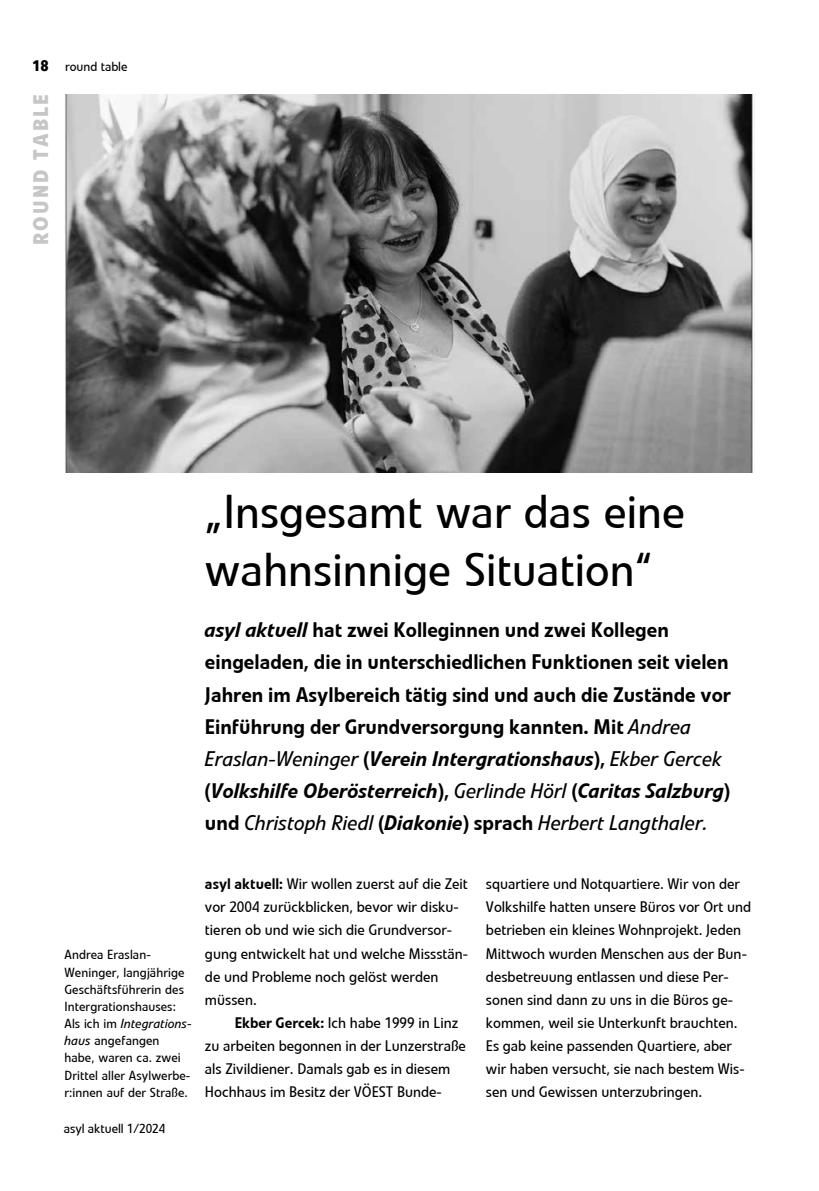
<style>
.page{position:relative;width:819px;height:1191px;background:#fff}
.page>*{position:absolute;margin:0;border:0;box-sizing:border-box;transform-origin:0 0}
.t1{font:47.25px/57.8px "Linotype Veto";color:#000}
.t2{font:500 21px/32.2px "Linotype Veto";color:#000}
.t3{font:700 21px "Linotype Veto";letter-spacing:.1em;color:#c6c6c6}
.t4{font:15.22px/23.1px "Linotype Veto";color:#000}
.t5{font:700 15.22px "Linotype Veto";color:#000}
.t6{font:13.12px/17.2px "Linotype Veto";letter-spacing:.005em;color:#000}
.s1{font-style:italic}
.s2{font-weight:400;font-style:italic}
.s3{font-weight:500}
</style>
<div class="page">
<img style="left:65px;top:95px;width:688px;height:378px">
<p class="t5" style="left:32px;top:56px;width:18px">18</p>
<h2 class="t3" style="left:28px;top:245px;width:152px;rotate:-90deg">ROUND TABLE</h2>
<p class="t6" style="left:65px;top:58px;width:64px">round table</p>
<h1 class="t1" style="left:205px;top:484px;width:481px">„Insgesamt war das eine wahnsinnige Situation“</h1>
<p class="t2" style="left:205px;top:614px;width:527px"><span class="s1">asyl aktuell</span> hat zwei Kolleginnen und zwei Kollegen eingeladen, die in unterschiedlichen Funktionen seit vielen Jahren im Asylbereich tätig sind und auch die Zustände vor Einführung der Grundversorgung kannten. Mit <span class="s2">Andrea Eraslan-Weninger</span> (<span class="s1">Verein Intergrationshaus</span>), <span class="s2">Ekber Gercek </span>(<span class="s1">Volkshilfe Oberösterreich</span>), <span class="s2">Gerlinde Hörl</span> (<span class="s1">Caritas Salzburg</span>) und <span class="s2">Christoph Riedl</span> (<span class="s1">Diakonie</span>) sprach <span class="s2">Herbert Langthaler.</span></p>
<p class="t6" style="left:64px;top:946px;width:129px">Andrea Eraslan-<br>Weninger, langjährige<br>Geschäftsführerin des<br>Intergrationshauses:<br>Als ich im <span class="s1">Integrations&shy;haus</span> angefangen habe, waren ca. zwei<br>Drittel aller Asylwerbe&shy;r:innen auf der Straße.</p>
<p class="t6" style="left:64px;top:1120px;width:103px">asyl aktuell 1/2024</p>
<p class="t4" style="left:205px;top:872px;width:265px"><span class="s3">asyl aktuell:</span> Wir wollen zuerst auf die Zeit vor 2004 zurückblicken, bevor wir disku&shy;tieren ob und wie sich die Grundversor&shy;gung entwickelt hat und welche Missstän&shy;de und Probleme noch gelöst werden müssen.</p>
<p class="t4" style="left:205px;top:1011px;width:262px;text-indent:30px"><span class="s3">Ekber Gercek:</span> Ich habe 1999 in Linz zu arbeiten begonnen in der Lunzerstraße als Zivildiener. Damals gab es in diesem Hochhaus im Besitz der VÖEST Bunde-</p>
<p class="t4" style="left:486px;top:872px;width:267px">squartiere und Notquartiere. Wir von der Volkshilfe hatten unsere Büros vor Ort und betrieben ein kleines Wohnprojekt. Jeden Mittwoch wurden Menschen aus der Bun&shy;desbetreuung entlassen und diese Per&shy;sonen sind dann zu uns in die Büros ge&shy;kommen, weil sie Unterkunft brauchten.<br>Es gab keine passenden Quartiere, aber wir haben versucht, sie nach bestem Wis&shy;sen und Gewissen unterzubringen.</p>
</div>
